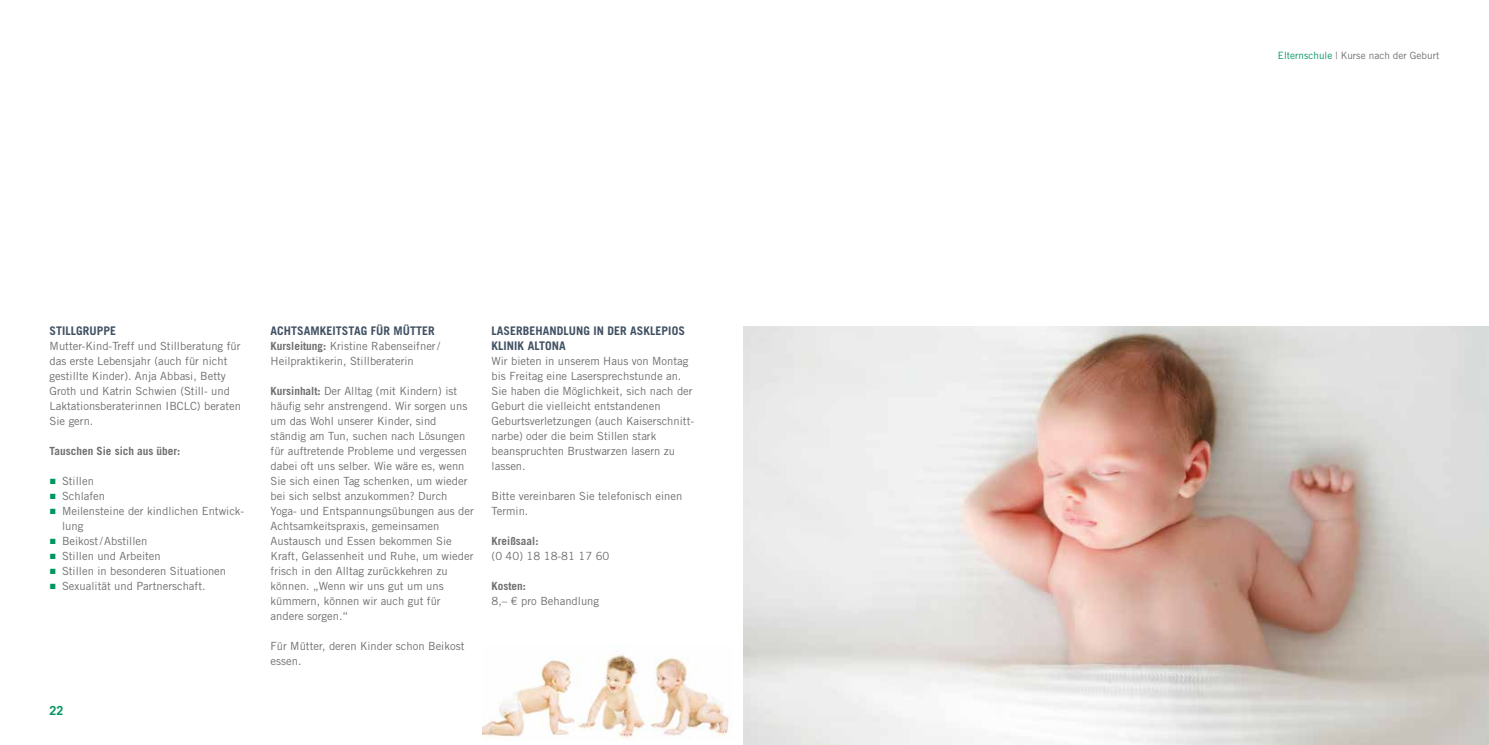
<style>
.page{position:relative;width:1489px;height:745px;background:#fff}
.page>*{position:absolute;margin:0;border:0;box-sizing:border-box;transform-origin:0 0}
.t1{font:700 12.5px "Trade Gothic LT Std";color:#00975f}
.t2{font:700 11.88px/15px "Trade Gothic LT Std";letter-spacing:.005em;color:#405063}
.t3{font:11.25px/15px "Trade Gothic LT Std";color:#706f6f}
.t4{font:700 11.25px "Trade Gothic LT Std";color:#706f6f}
.t5{font:10px "Trade Gothic LT Std";color:#706f6f}
.s1{font-family:"Arial";color:#00975f}
.s2{font-weight:700}
.s3{color:#00975f}
</style>
<div class="page">
<img style="left:482px;top:654px;width:247px;height:84px">
<img style="left:744px;top:326px;width:744px;height:418px">
<p class="t2" style="left:50px;top:323px;width:68px">STILLGRUPPE</p>
<p class="t3" style="left:50px;top:338px;width:193px">Mutter-Kind-Treff und Stillberatung für das erste Lebensjahr (auch für nicht gestillte Kinder). Anja Abbasi, Betty Groth und Katrin Schwien (Still- und Laktationsberaterinnen IBCLC) beraten Sie gern.</p>
<p class="t4" style="left:50px;top:443px;width:132px">Tauschen Sie sich aus über:</p>
<p class="t3" style="left:50px;top:473px;width:46px"><span class="s1">■</span> Stillen</p>
<p class="t3" style="left:50px;top:488px;width:57px"><span class="s1">■</span> Schlafen</p>
<p class="t3" style="left:62px;top:503px;width:184px;text-indent:-12px"><span class="s1">■</span> Meilensteine der kindlichen Entwick&shy;lung</p>
<p class="t3" style="left:50px;top:533px;width:99px"><span class="s1">■</span> Beikost/Abstillen</p>
<p class="t3" style="left:50px;top:548px;width:113px"><span class="s1">■</span> Stillen und Arbeiten</p>
<p class="t3" style="left:50px;top:563px;width:178px"><span class="s1">■</span> Stillen in besonderen Situationen</p>
<p class="t3" style="left:50px;top:578px;width:157px"><span class="s1">■</span> Sexualität und Partnerschaft.</p>
<p class="t1" style="left:50px;top:702px;width:15px">22</p>
<p class="t2" style="left:270px;top:323px;width:166px">ACHTSAMKEITSTAG FÜR MÜTTER</p>
<p class="t3" style="left:270px;top:338px;width:171px"><span class="s2">Kursleitung:</span> Kristine Rabenseifner/<br>Heilpraktikerin, Stillberaterin</p>
<p class="t3" style="left:270px;top:383px;width:205px"><span class="s2">Kursinhalt:</span> Der Alltag (mit Kindern) ist häufig sehr anstrengend. Wir sorgen uns um das Wohl unserer Kinder, sind ständig am Tun, suchen nach Lösungen für auftretende Probleme und vergessen dabei oft uns selber. Wie wäre es, wenn Sie sich einen Tag schenken, um wieder bei sich selbst anzukommen? Durch Yoga- und Entspannungsübungen aus der Achtsamkeitspraxis, gemeinsamen Austausch und Essen bekommen Sie Kraft, Gelassenheit und Ruhe, um wieder frisch in den Alltag zurückkehren zu können. „Wenn wir uns gut um uns kümmern, können wir auch gut für andere sorgen.“</p>
<p class="t3" style="left:270px;top:638px;width:195px">Für Mütter, deren Kinder schon Beikost essen.</p>
<p class="t2" style="left:491px;top:323px;width:195px">LASERBEHANDLUNG IN DER ASKLEPIOS<br>KLINIK ALTONA</p>
<p class="t3" style="left:491px;top:353px;width:204px">Wir bieten in unserem Haus von Montag bis Freitag eine Lasersprechstunde an.<br>Sie haben die Möglichkeit, sich nach der Geburt die vielleicht entstandenen Geburtsverletzungen (auch Kaiserschnitt&shy;narbe) oder die beim Stillen stark beanspruchten Brustwarzen lasern zu lassen.</p>
<p class="t3" style="left:491px;top:488px;width:192px">Bitte vereinbaren Sie telefonisch einen<br>Termin.</p>
<p class="t4" style="left:491px;top:533px;width:48px">Kreißsaal:</p>
<p class="t3" style="left:491px;top:548px;width:119px">(0 40) 18 18-81 17 60</p>
<p class="t4" style="left:491px;top:578px;width:36px">Kosten:</p>
<p class="t3" style="left:491px;top:593px;width:109px">8,– € pro Behandlung</p>
<p class="t5" style="left:1277px;top:49px;width:163px"><span class="s3">Elternschule</span> | Kurse nach der Geburt</p>
</div>
